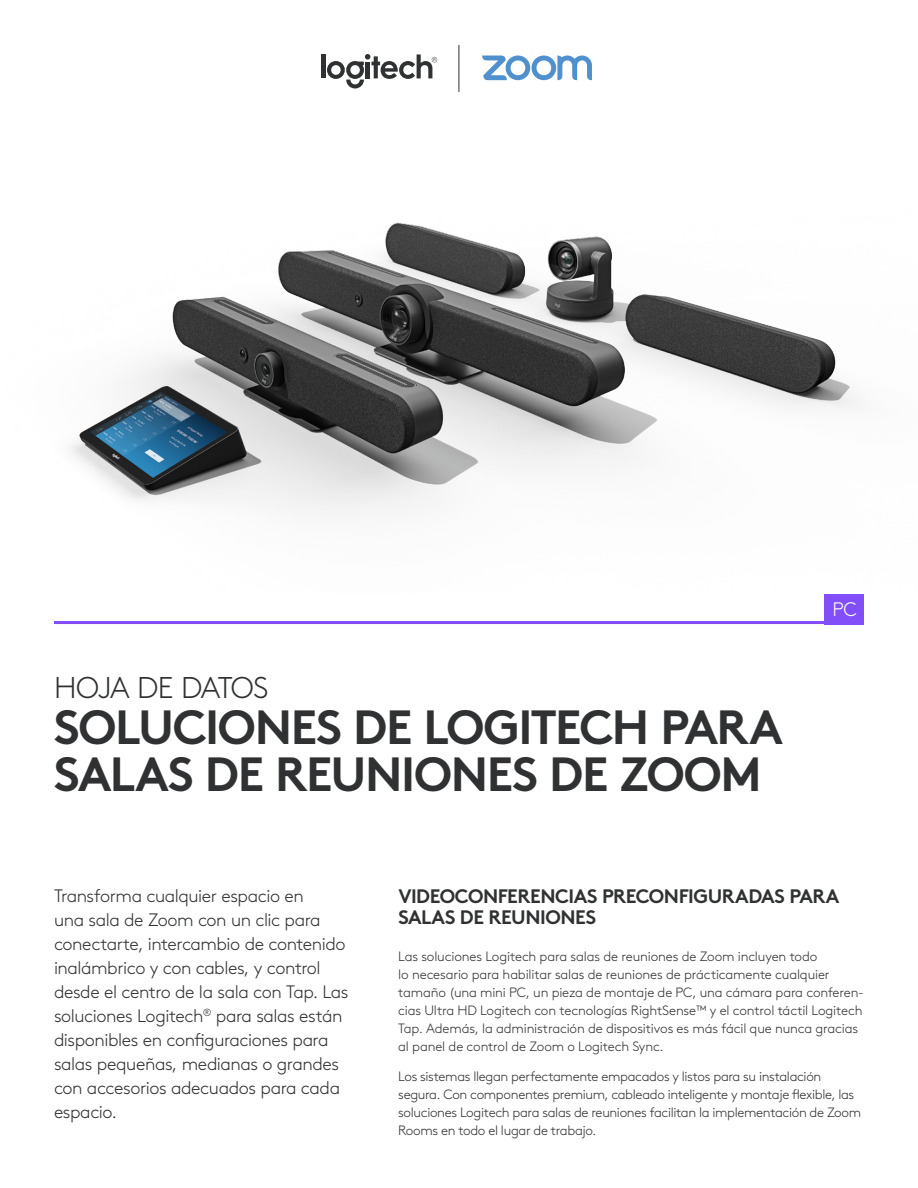
<style>
.page{position:relative;width:918px;height:1188px;background:#fff}
.page>*{position:absolute;margin:0;border:0;box-sizing:border-box;transform-origin:0 0}
.H1_Sub{font:700 48px/46.5px "Brown Pro";letter-spacing:-.03em;color:#2f3132}
.H1_Sub-2{font:300 30px "Brown Pro";letter-spacing:-.035em;color:#2f3132}
.t1{font:700 19.5px/21px "Brown Pro";letter-spacing:-.025em;color:#2f3132}
.t2{font:300 19.5px "Brown Pro";color:#fff}
.t3{font:300 18px/24px "Brown Pro";letter-spacing:-.025em;color:#2f3132}
.t4{font:300 13.5px/18px "Brown Pro";letter-spacing:-.015em;color:#2f3132}
</style>
<div class="page">
<div style="left:825px;top:594px;width:39px;height:30px;background:#814efa"></div>
<hr style="left:54px;top:621px;width:810px;height:3px;background:#814efa">
<img style="left:69px;top:222px;width:793px;height:295px">
<hr style="left:321px;top:54px;width:4px;height:24px;background:#2f3132">
<svg style="left:327px;top:54px;width:110px;height:34px"></svg>
<hr style="left:366px;top:62px;width:4px;height:16px;background:#2f3132">
<hr style="left:459px;top:45px;width:1px;height:47px;background:#2f3132">
<svg style="left:482px;top:56px;width:110px;height:25px"></svg>
<p class="H1_Sub-2" style="left:54px;top:665px;width:216px">HOJA DE DATOS</p>
<p class="H1_Sub" style="left:54px;top:699px;width:730px">SOLUCIONES DE LOGITECH PARA<br>SALAS DE REUNIONES DE ZOOM</p>
<p class="t2" style="left:832px;top:595px;width:26px">PC</p>
<p class="t3" style="left:54px;top:883px;width:296px">Transforma cualquier espacio en<br>una sala de Zoom con un clic para conectarte, intercambio de contenido inalámbrico y con cables, y control desde el centro de la sala con Tap. Las soluciones Logitech<sup>®</sup> para salas están disponibles en configuraciones para salas pequeñas, medianas o grandes con accesorios adecuados para cada espacio.</p>
<p class="t1" style="left:398px;top:884px;width:443px">VIDEOCONFERENCIAS PRECONFIGURADAS PARA<br>SALAS DE REUNIONES</p>
<p class="t4" style="left:398px;top:947px;width:467px">Las soluciones Logitech para salas de reuniones de Zoom incluyen todo<br>lo necesario para habilitar salas de reuniones de prácticamente cualquier tamaño (una mini PC, un pieza de montaje de PC, una cámara para conferen&shy;cias Ultra HD Logitech con tecnologías RightSense™ y el control táctil Logitech Tap. Además, la administración de dispositivos es más fácil que nunca gracias al panel de control de Zoom o Logitech Sync.</p>
<p class="t4" style="left:398px;top:1066px;width:465px">Los sistemas llegan perfectamente empacados y listos para su instalación segura. Con componentes premium, cableado inteligente y montaje flexible, las soluciones Logitech para salas de reuniones facilitan la implementación de Zoom Rooms en todo el lugar de trabajo.</p>
</div>
